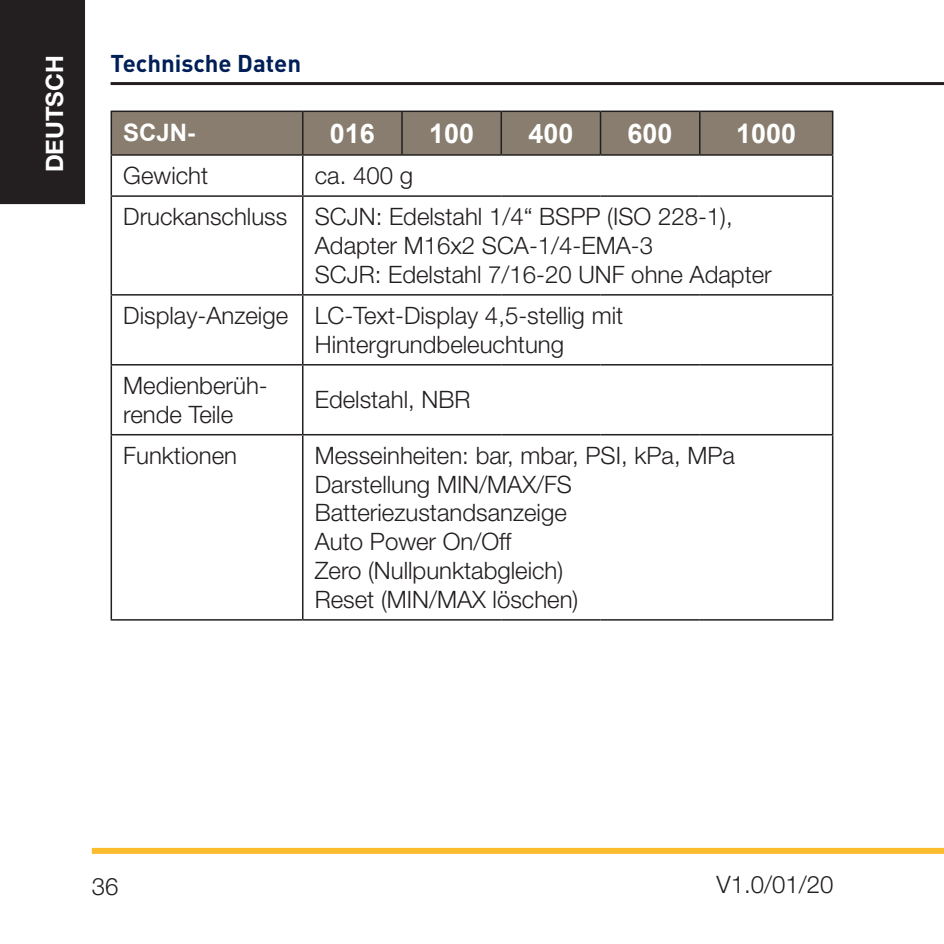
<style>
.page{position:relative;width:944px;height:944px;background:#fff}
.page>*{position:absolute;margin:0;border:0;box-sizing:border-box;transform-origin:0 0}
.t1{font:700 27px "Arial";color:#fff}
.t2{font:300 24px/28.8px "Helvetica Neue LT Std";color:#231f20}
.t3{font:700 24px "DINOT";color:#001f56}
.t4{font:700 24px "Helvetica Neue LT Std";color:#fff}
.t5{font:700 24px "Arial";color:#fff}
</style>
<div class="page">
<hr style="left:111px;top:82px;width:833px;height:3px;background:#231f20">
<div style="left:92px;top:848px;width:852px;height:6px;background:#fdbb2e"></div>
<div style="left:2px;top:2px;width:82px;height:201px;background:#231f20"></div>
<div style="left:0;top:0;width:85px;height:204px;border:3px solid #231f20"></div>
<div style="left:112px;top:112px;width:720px;height:42px;background:#887d6e"></div>
<hr style="left:111px;top:111px;width:192px;height:1px;background:#231f20">
<hr style="left:111px;top:112px;width:1px;height:42px;background:#231f20">
<hr style="left:111px;top:154px;width:192px;height:2px;background:#231f20">
<hr style="left:111px;top:156px;width:1px;height:39px;background:#231f20">
<hr style="left:302px;top:156px;width:1px;height:39px;background:#231f20">
<hr style="left:832px;top:156px;width:1px;height:39px;background:#231f20">
<hr style="left:111px;top:195px;width:192px;height:2px;background:#231f20">
<hr style="left:111px;top:197px;width:1px;height:97px;background:#231f20">
<hr style="left:303px;top:195px;width:99px;height:2px;background:#231f20">
<hr style="left:302px;top:197px;width:1px;height:97px;background:#231f20">
<hr style="left:402px;top:195px;width:99px;height:2px;background:#231f20">
<hr style="left:501px;top:195px;width:99px;height:2px;background:#231f20">
<hr style="left:600px;top:195px;width:100px;height:2px;background:#231f20">
<hr style="left:700px;top:195px;width:133px;height:2px;background:#231f20">
<hr style="left:832px;top:197px;width:1px;height:97px;background:#231f20">
<hr style="left:111px;top:294px;width:192px;height:2px;background:#231f20">
<hr style="left:111px;top:296px;width:1px;height:68px;background:#231f20">
<hr style="left:303px;top:294px;width:99px;height:2px;background:#231f20">
<hr style="left:302px;top:296px;width:1px;height:68px;background:#231f20">
<hr style="left:402px;top:294px;width:99px;height:2px;background:#231f20">
<hr style="left:501px;top:294px;width:99px;height:2px;background:#231f20">
<hr style="left:600px;top:294px;width:100px;height:2px;background:#231f20">
<hr style="left:700px;top:294px;width:133px;height:2px;background:#231f20">
<hr style="left:832px;top:296px;width:1px;height:68px;background:#231f20">
<hr style="left:111px;top:364px;width:192px;height:2px;background:#231f20">
<hr style="left:111px;top:366px;width:1px;height:68px;background:#231f20">
<hr style="left:303px;top:364px;width:99px;height:2px;background:#231f20">
<hr style="left:302px;top:366px;width:1px;height:68px;background:#231f20">
<hr style="left:402px;top:364px;width:99px;height:2px;background:#231f20">
<hr style="left:501px;top:364px;width:99px;height:2px;background:#231f20">
<hr style="left:600px;top:364px;width:100px;height:2px;background:#231f20">
<hr style="left:700px;top:364px;width:133px;height:2px;background:#231f20">
<hr style="left:832px;top:366px;width:1px;height:68px;background:#231f20">
<hr style="left:111px;top:434px;width:192px;height:1px;background:#231f20">
<hr style="left:111px;top:435px;width:1px;height:184px;background:#231f20">
<hr style="left:303px;top:434px;width:99px;height:1px;background:#231f20">
<hr style="left:302px;top:435px;width:1px;height:184px;background:#231f20">
<hr style="left:402px;top:434px;width:99px;height:1px;background:#231f20">
<hr style="left:501px;top:434px;width:99px;height:1px;background:#231f20">
<hr style="left:600px;top:434px;width:100px;height:1px;background:#231f20">
<hr style="left:700px;top:434px;width:133px;height:1px;background:#231f20">
<hr style="left:832px;top:435px;width:1px;height:184px;background:#231f20">
<hr style="left:111px;top:619px;width:192px;height:2px;background:#231f20">
<hr style="left:303px;top:619px;width:99px;height:2px;background:#231f20">
<hr style="left:402px;top:619px;width:99px;height:2px;background:#231f20">
<hr style="left:501px;top:619px;width:99px;height:2px;background:#231f20">
<hr style="left:600px;top:619px;width:100px;height:2px;background:#231f20">
<hr style="left:700px;top:619px;width:133px;height:2px;background:#231f20">
<hr style="left:303px;top:111px;width:99px;height:1px;background:#231f20">
<hr style="left:302px;top:112px;width:1px;height:42px;background:#231f20">
<hr style="left:303px;top:154px;width:99px;height:2px;background:#231f20">
<hr style="left:402px;top:111px;width:99px;height:1px;background:#231f20">
<hr style="left:401px;top:112px;width:2px;height:42px;background:#231f20">
<hr style="left:501px;top:111px;width:99px;height:1px;background:#231f20">
<hr style="left:500px;top:112px;width:2px;height:42px;background:#231f20">
<hr style="left:600px;top:111px;width:100px;height:1px;background:#231f20">
<hr style="left:600px;top:112px;width:1px;height:42px;background:#231f20">
<hr style="left:700px;top:111px;width:133px;height:1px;background:#231f20">
<hr style="left:699px;top:112px;width:1px;height:42px;background:#231f20">
<hr style="left:832px;top:112px;width:1px;height:42px;background:#231f20">
<hr style="left:402px;top:154px;width:99px;height:2px;background:#231f20">
<hr style="left:501px;top:154px;width:99px;height:2px;background:#231f20">
<hr style="left:600px;top:154px;width:100px;height:2px;background:#231f20">
<hr style="left:700px;top:154px;width:133px;height:2px;background:#231f20">
<p class="t4" style="left:40px;top:172px;width:118px;rotate:-90deg">DEUTSCH</p>
<p class="t3" style="left:111px;top:47px;width:192px">Technische Daten</p>
<p class="t5" style="left:123px;top:115px;width:73px">SCJN-</p>
<p class="t1" style="left:330px;top:114px;width:47px">016</p>
<p class="t1" style="left:429px;top:114px;width:47px">100</p>
<p class="t1" style="left:528px;top:114px;width:47px">400</p>
<p class="t1" style="left:628px;top:114px;width:47px">600</p>
<p class="t1" style="left:736px;top:114px;width:62px">1000</p>
<p class="t2" style="left:123px;top:161px;width:86px">Gewicht</p>
<p class="t2" style="left:123px;top:155px;width:611px;line-height:41.1px;text-indent:191px">ca. 400 g<br>Druckanschluss SCJN: Edelstahl 1/4“ BSPP (ISO 228-1),</p>
<p class="t2" style="left:315px;top:231px;width:459px">Adapter M16x2 SCA-1/4-EMA-3<br>SCJR: Edelstahl 7/16-20 UNF ohne Adapter</p>
<p class="t2" style="left:315px;top:301px;width:310px;text-indent:-191px">Display-Anzeige LC-Text-Display 4,5-stellig mit<br>Hintergrundbeleuchtung</p>
<p class="t2" style="left:123px;top:370px;width:146px">Medienberüh&shy;rende Teile</p>
<p class="t2" style="left:315px;top:385px;width:157px">Edelstahl, NBR</p>
<p class="t2" style="left:123px;top:440px;width:115px">Funktionen</p>
<p class="t2" style="left:315px;top:440px;width:422px">Messeinheiten: bar, mbar, PSI, kPa, MPa<br>Darstellung MIN/MAX/FS<br>Batteriezustandsanzeige<br>Auto Power On/Off<br>Zero (Nullpunktabgleich)<br>Reset (MIN/MAX löschen)</p>
<p class="t2" style="left:92px;top:871px;width:28px">36</p>
<p class="t2" style="left:716px;top:870px;width:118px">V1.0/01/20</p>
</div>
